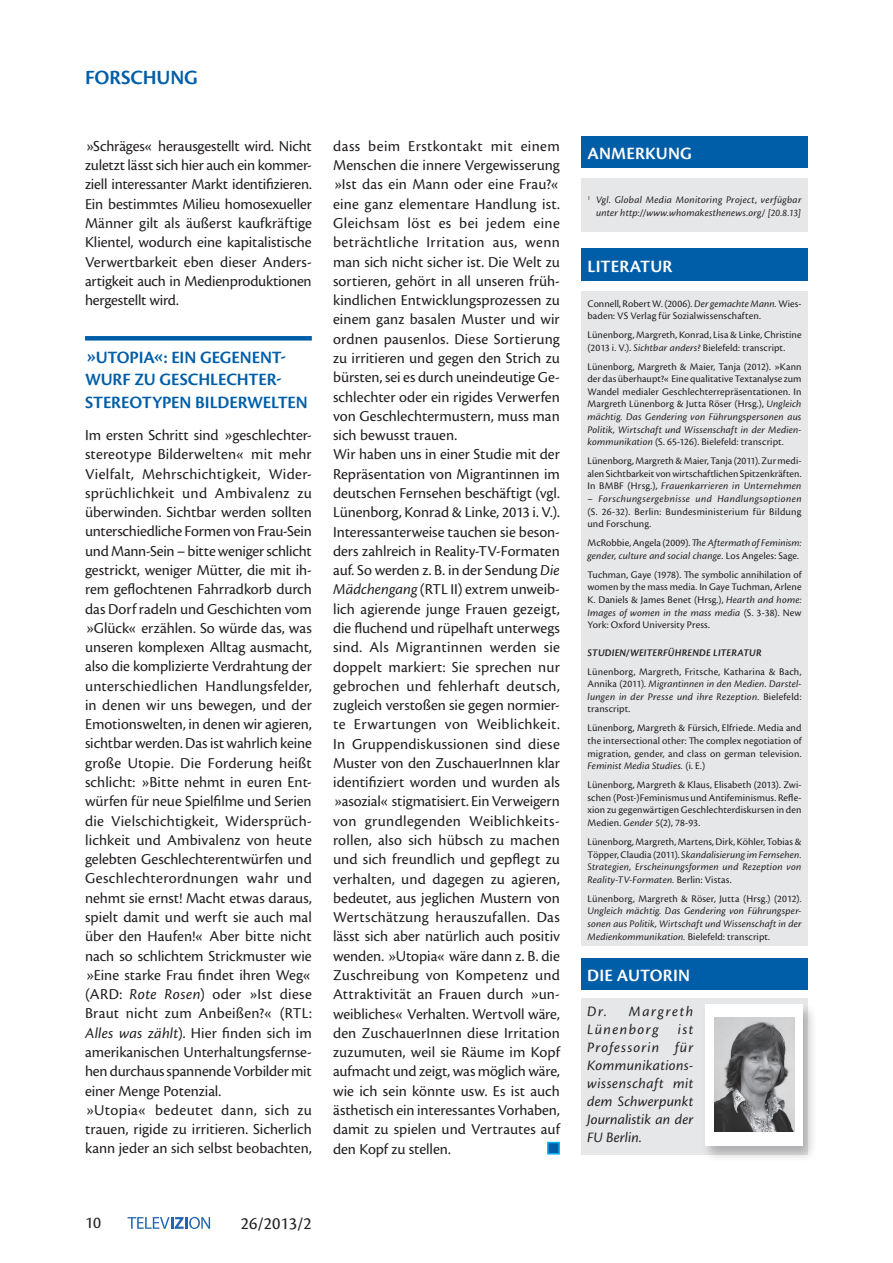
<style>
.page{position:relative;width:893px;height:1263px;background:#fff}
.page>*{position:absolute;margin:0;border:0;box-sizing:border-box;transform-origin:0 0}
.t1{font:600 21px "Cronos Pro";letter-spacing:-.005em;color:#005ea8}
.t2{font:600 18px/22.5px "Cronos Pro";letter-spacing:-.01em;color:#005ea8}
.t3{font:600 18px "Cronos Pro";letter-spacing:.015em;color:#fff}
.t4{font:18px "Cronos Pro";color:#231f20}
.t5{font:17.25px "Cronos Pro";color:#231f20}
.t6{font:15.75px/19.4px "Cronos Pro";letter-spacing:.005em;color:#231f20}
.t7{font:italic 15px/18px "Cronos Pro";letter-spacing:.01em;color:#231f20;text-align:justify}
.t8{font:italic 15px/18px "Cronos Pro";letter-spacing:.095em;color:#231f20}
.t9{font:10.5px/12.6px "Cronos Pro";letter-spacing:.01em;color:#231f20;text-align:justify}
.t10{font:italic 10.5px/12.6px "Cronos Pro";letter-spacing:.02em;color:#231f20;text-align:justify}
.t11{font:italic 10.5px "Cronos Pro";letter-spacing:.04em;color:#231f20}
.t12{font:italic 600 10.5px "Cronos Pro";letter-spacing:.015em;color:#231f20}
.s1{font-style:italic}
.s2{font-style:normal}
</style>
<div class="page">
<svg style="left:128px;top:1217px;width:82px;height:12px"></svg>
<div style="left:581px;top:179px;width:227px;height:53px;background:#e6e7e9"></div>
<div style="left:581px;top:136px;width:227px;height:32px;background:#005ea8"></div>
<div style="left:581px;top:292px;width:227px;height:654px;background:#e6e7e9"></div>
<div style="left:581px;top:249px;width:227px;height:32px;background:#005ea8"></div>
<div style="left:85px;top:336px;width:227px;height:5px;background:#005ea8"></div>
<div style="left:581px;top:998px;width:227px;height:156px;background:#e6e7e9"></div>
<div style="left:700px;top:1002px;width:117px;height:159px;background:#231f20;opacity:.28"></div>
<div style="left:705px;top:1005px;width:98px;height:141px;background:#fff"></div>
<div style="left:581px;top:958px;width:227px;height:32px;background:#005ea8"></div>
<img style="left:715px;top:1018px;width:79px;height:113px">
<div style="left:547px;top:1142px;width:13px;height:12px;background:#005ea8;border:2px solid #00aeef"></div>
<h1 class="t1" style="left:85px;top:65px;width:114px">FORSCHUNG</h1>
<p class="t6" style="left:85px;top:136px;width:228px;text-align:justify">»Schräges« herausgestellt wird. Nicht zuletzt lässt sich hier auch ein kommer&shy;ziell interessanter Markt identifizieren.<br>Ein bestimmtes Milieu homosexueller Männer gilt als äußerst kaufkräftige Klientel, wodurch eine kapitalistische Verwertbarkeit eben dieser Anders&shy;artigkeit auch in Medienproduktionen hergestellt wird.</p>
<p class="t2" style="left:85px;top:346px;width:203px">»UTOPIA«: EIN GEGENENT-<br>WURF</p>
<p class="t2" style="left:85px;top:369px;width:222px;text-indent:49px">ZU GESCH LECHTER-<br>STEREOTYPEN BILDERWELTEN</p>
<p class="t6" style="left:85px;top:425px;width:228px">Im ersten Schritt sind »geschlechter&shy;stereotype Bilderwelten« mit mehr Vielfalt, Mehrschichtigkeit, Wider&shy;sprüchlichkeit und Ambivalenz zu überwinden. Sichtbar werden sollten unterschiedliche Formen von Frau-Sein und Mann-Sein – bitte weniger schlicht gestrickt, weniger Mütter, die mit ih&shy;rem geflochtenen Fahrradkorb durch das Dorf radeln und Geschichten vom »Glück« erzählen. So würde das, was unseren komplexen Alltag ausmacht, also die komplizierte Verdrahtung der unterschiedlichen Handlungsfelder, in denen wir uns bewegen, und der Emotionswelten, in denen wir agieren, sichtbar werden. Das ist wahrlich keine große Utopie. Die Forderung heißt schlicht: »Bitte nehmt in euren Ent&shy;würfen für neue Spielfilme und Serien die Vielschichtigkeit, Widersprüch&shy;lichkeit und Ambivalenz von heute gelebten Geschlechterentwürfen und Geschlechterordnungen wahr und nehmt sie ernst! Macht etwas daraus, spielt damit und werft sie auch mal über den Haufen!« Aber bitte nicht nach so schlichtem Strickmuster wie »Eine starke Frau findet ihren Weg« (ARD: <span class="s1">Rote Rosen</span>) oder »Ist diese Braut nicht zum Anbeißen?« (RTL:<br><span class="s1">Alles was zählt</span>). Hier finden sich im amerikanischen Unterhaltungsfernse&shy;hen durchaus spannende Vorbilder mit einer Menge Potenzial.<br>»Utopia« bedeutet dann, sich zu trauen, rigide zu irritieren. Sicherlich kann jeder an sich selbst beobachten,</p>
<p class="t6" style="left:333px;top:136px;width:228px">dass beim Erstkontakt mit einem Menschen die innere Vergewisserung »Ist das ein Mann oder eine Frau?« eine ganz elementare Handlung ist.<br>Gleichsam löst es bei jedem eine beträchtliche Irritation aus, wenn man sich nicht sicher ist. Die Welt zu sortieren, gehört in all unseren früh&shy;kindlichen Entwicklungsprozessen zu einem ganz basalen Muster und wir ordnen pausenlos. Diese Sortierung zu irritieren und gegen den Strich zu bürsten, sei es durch uneindeutige Ge&shy;schlechter oder ein rigides Verwerfen von Geschlechtermustern, muss man sich bewusst trauen.<br>Wir haben uns in einer Studie mit der Repräsentation von Migrantinnen im deutschen Fernsehen beschäftigt (vgl.<br>Lünenborg, Konrad &amp; Linke, 2013 i. V.).<br>Interessanterweise tauchen sie beson&shy;ders zahlreich in Reality-TV-Formaten auf. So werden z. B. in der Sendung <span class="s1">Die Mädchengang</span> (RTL II) extrem unweib&shy;lich agierende junge Frauen gezeigt, die fluchend und rüpelhaft unterwegs sind. Als Migrantinnen werden sie doppelt markiert: Sie sprechen nur gebrochen und fehlerhaft deutsch, zugleich verstoßen sie gegen normier&shy;te Erwartungen von Weiblichkeit.<br>In Gruppendiskussionen sind diese Muster von den ZuschauerInnen klar identifiziert worden und wurden als »asozial« stigmatisiert. Ein Verweigern von grundlegenden Weiblichkeits&shy;rollen, also sich hübsch zu machen und sich freundlich und gepflegt zu verhalten, und dagegen zu agieren, bedeutet, aus jeglichen Mustern von Wertschätzung herauszufallen. Das lässt sich aber natürlich auch positiv wenden. »Utopia« wäre dann z. B. die Zuschreibung von Kompetenz und Attraktivität an Frauen durch »un&shy;weibliches« Verhalten. Wertvoll wäre, den ZuschauerInnen diese Irritation zuzumuten, weil sie Räume im Kopf aufmacht und zeigt, was möglich wäre, wie ich sein könnte usw. Es ist auch ästhetisch ein interessantes Vorhaben, damit zu spielen und Vertrautes auf den Kopf zu stellen.</p>
<p class="t5" style="left:85px;top:1213px;width:17px">10</p>
<p class="t4" style="left:241px;top:1213px;width:73px">26/2013/2</p>
<p class="t3" style="left:588px;top:143px;width:106px">ANMERKUNG</p>
<p class="t10" style="left:587px;top:194px;width:216px;text-align:right"><sup>1</sup> Vgl. Global Media Monitoring Project, verfügbar unter http://www.whomakesthenews.org/ [20.8.13]</p>
<p class="t3" style="left:588px;top:256px;width:9px">LITE</p>
<p class="t3" style="left:619px;top:256px;width:55px">RATUR</p>
<p class="t9" style="left:587px;top:297px;width:216px">Connell, Robert W. (2006). <span class="s1">Der gemachte Mann.</span> Wies&shy;baden: VS Verlag für Sozialwissenschaften.</p>
<p class="t9" style="left:587px;top:329px;width:216px">Lünenborg, Margreth, Konrad, Lisa &amp; Linke, Christine (2013 i. V.). <span class="s1">Sichtbar anders?</span> Bielefeld: transcript.</p>
<p class="t9" style="left:587px;top:360px;width:216px">Lünenborg, Margreth &amp; Maier, Tanja (2012). »Kann der das überhaupt?« Eine qualitative Textanalyse zum Wandel medialer Geschlechterrepräsentationen. In Margreth Lünenborg &amp; Jutta Röser (Hrsg.), <span class="s1">Ungleich mächtig. Das Gendering von Führungspersonen aus Politik, Wirtschaft und Wissenschaft in der Medien&shy;kommunikation</span> (S. 65-126). Bielefeld: transcript<span class="s1">.</span></p>
<p class="t9" style="left:587px;top:455px;width:216px">Lünenborg, Margreth &amp; Maier, Tanja (2011). Zur medi&shy;alen Sichtbarkeit von wirtschaftlichen Spitzenkräften.<br>In BMBF (Hrsg.), <span class="s1">Frauenkarrieren in Unternehmen</span></p>
<p class="t11" style="left:587px;top:493px;width:216px">– Forschungsergebnisse und Handlungsoptionen</p>
<p class="t9" style="left:587px;top:505px;width:216px">(S. 26-32). Berlin: Bundesministerium für Bildung und Forschung.</p>
<p class="t10" style="left:587px;top:537px;width:216px"><span class="s2">McRobbie, Angela (2009).</span> The Aftermath of Feminism: gender, culture and social change. <span class="s2">Los Angeles: Sage.</span></p>
<p class="t9" style="left:587px;top:568px;width:216px">Tuchman, Gaye (1978). The symbolic annihilation of women by the mass media. In Gaye Tuchman, Arlene K. Daniels &amp; James Benet (Hrsg.), <span class="s1">Hearth and home:<br>Images of women in the mass media</span> (S. 3-38). New York: Oxford University Press.</p>
<p class="t12" style="left:587px;top:646px;width:176px">STUDIEN/WEITERFÜHRENDE LITERATUR</p>
<p class="t9" style="left:587px;top:665px;width:216px">Lünenborg, Margreth, Fritsche, Katharina &amp; Bach, Annika (2011). <span class="s1">Migrantinnen in den Medien. Darstel&shy;lungen in der Presse und ihre Rezeption.</span> Bielefeld: transcript.</p>
<p class="t9" style="left:587px;top:722px;width:216px">Lünenborg, Margreth &amp; Fürsich, Elfriede. Media and the intersectional other: The complex negotiation of migration, gender, and class on german television.<br><span class="s1">Feminist Media Studies.</span> (i. E.)</p>
<p class="t9" style="left:587px;top:779px;width:216px">Lünenborg, Margreth &amp; Klaus, Elisabeth (2013). Zwi&shy;schen (Post-)Feminismus und Antifeminismus. Refle&shy;xion zu gegenwärtigen Geschlechterdiskursen in den Medien. <span class="s1">Gender 5</span>(2), 78-93.</p>
<p class="t10" style="left:587px;top:835px;width:216px"><span class="s2">Lünenborg, Margreth, Martens, Dirk, Köhler, Tobias &amp; Töpper, Claudia (2011).</span> Skandalisierung im Fernsehen.<br>Strategien, Erscheinungsformen und Rezeption von Reality-TV-Formaten. <span class="s2">Berlin: Vistas.</span></p>
<p class="t9" style="left:587px;top:892px;width:215px">Lünenborg, Margreth &amp; Röser, Jutta (Hrsg.) (2012).</p>
<p class="t10" style="left:587px;top:905px;width:216px">Ungleich mächtig. Das Gendering von Führungsper&shy;sonen aus Politik, Wirtschaft und Wissenschaft in der Medienkommunikation. <span class="s2">Bielefeld: transcript.</span></p>
<p class="t3" style="left:587px;top:965px;width:104px">DIE AUTORIN</p>
<p class="t8" style="left:587px;top:1002px;width:108px">Dr. Margreth<br>Lünenborg</p>
<p class="t7" style="left:587px;top:1020px;width:108px;text-indent:91px">ist Professorin für Kommunikations&shy;wissenschaft mit dem Schwerpunkt Journalistik an der FU Berlin.</p>
</div>
